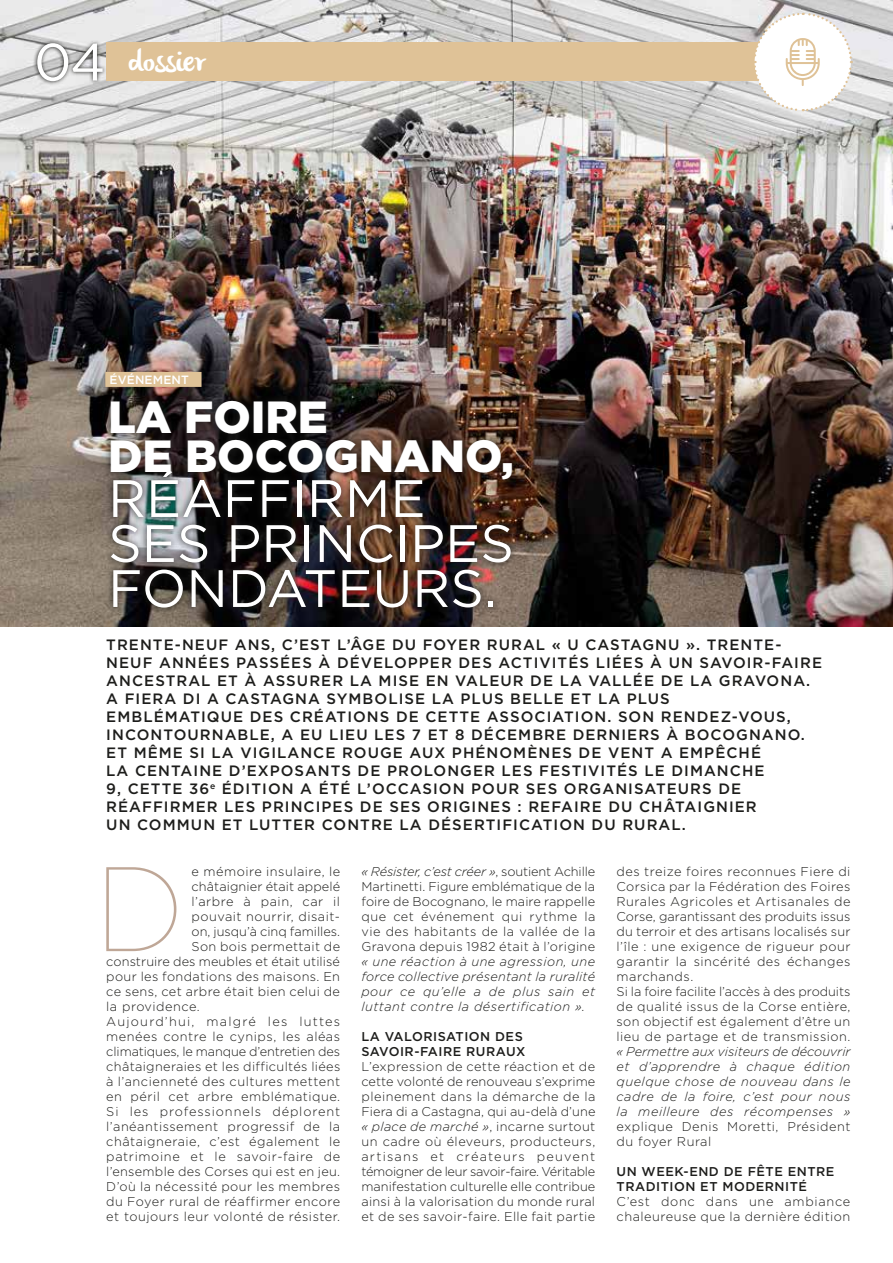
<style>
.page{position:relative;width:893px;height:1263px;background:#fff}
.page>*{position:absolute;margin:0;border:0;box-sizing:border-box;transform-origin:0 0}
.t1{font:100 119.85px "Gotham";color:#bfa797}
.t2{font:52.5px/45px "Gotham";color:#fff}
.t3{font:900 45px/39px "Gotham";color:#fff}
.t4{font:30px "olivier";color:#fff}
.t5{font:500 15px/18px "Gotham";letter-spacing:.07em;color:#1d1d1b}
.t6{font:300 12.75px/15px "Gotham";letter-spacing:.04em;color:#1d1d1b}
.t7{font:italic 300 12.75px/15px "Gotham";letter-spacing:.04em;color:#1d1d1b;text-align:justify}
.t8{font:500 12.75px/15px "Gotham";letter-spacing:.04em;color:#1d1d1b}
.t9{font:300 12.75px "Gotham";letter-spacing:.01em;color:#1d1d1b}
.t10{font:300 12.75px "Gotham";letter-spacing:-.005em;color:#1d1d1b}
.t11{font:300 12.75px "Gotham";letter-spacing:.02em;color:#1d1d1b}
.t12{font:300 12.75px "Gotham";letter-spacing:.07em;color:#1d1d1b}
.t13{font:300 12.75px "Gotham";letter-spacing:.095em;color:#1d1d1b}
.t14{font:300 12.75px "Gotham";color:#1d1d1b}
.t15{font:500 12px "Gotham";letter-spacing:.01em;color:#fff}
.s1{font-family:"Gotham";font-size:52.5px}
.s2{font-style:italic}
</style>
<div class="page">
<img style="left:0;top:0;width:893px;height:626px">
<div style="left:103px;top:393px;width:416px;height:222px;background:#1d1d1b;opacity:.75"></div>
<div style="left:105px;top:372px;width:97px;height:15px;background:#dfc297"></div>
<div style="left:106px;top:43px;width:655px;height:38px;background:#dfc297"></div>
<svg style="left:33px;top:39px;width:74px;height:46px"></svg>
<svg style="left:752px;top:12px;width:101px;height:100px"></svg>
<h3 class="t4" style="left:34px;top:44px;width:173px"><span class="s1">04</span> dossier</h3>
<p class="t15" style="left:110px;top:372px;width:81px">ÉVÉNEMENT</p>
<h3 class="t3" style="left:108px;top:397px;width:407px">LA FOIRE<br>DE BOCOGNANO,</h3>
<h2 class="t2" style="left:108px;top:475px;width:407px">RÉAFFIRME<br>SES PRINCIPES<br>FONDATEURS.</h2>
<p class="t5" style="left:106px;top:636px;width:717px">TRENTE-NEUF ANS, C’EST L’ÂGE DU FOYER RURAL « U CASTAGNU ». TRENTE-NEUF ANNÉES PASSÉES À DÉVELOPPER DES ACTIVITÉS LIÉES À UN SAVOIR-FAIRE ANCESTRAL ET À ASSURER LA MISE EN VALEUR DE LA VALLÉE DE LA GRAVONA.<br>A FIERA DI A CASTAGNA SYMBOLISE LA PLUS BELLE ET LA PLUS<br>EMBLÉMATIQUE DES CRÉATIONS DE CETTE ASSOCIATION. SON RENDEZ-VOUS, INCONTOURNABLE, A EU LIEU LES 7 ET 8 DÉCEMBRE DERNIERS À BOCOGNANO.<br>ET MÊME SI LA VIGILANCE ROUGE AUX PHÉNOMÈNES DE VENT A EMPÊCHÉ<br>LA CENTAINE D’EXPOSANTS DE PROLONGER LES FESTIVITÉS LE DIMANCHE<br>9, CETTE 36<sup>e</sup> ÉDITION A ÉTÉ L’OCCASION POUR SES ORGANISATEURS DE RÉAFFIRMER LES PRINCIPES DE SES ORIGINES : REFAIRE DU CHÂTAIGNIER<br>UN COMMUN ET LUTTER CONTRE LA DÉSERTIFICATION DU RURAL.</p>
<h1 class="t1" style="left:94px;top:835px;width:92px">D</h1>
<p class="t6" style="left:192px;top:864px;width:150px">e mémoire insulaire, le</p>
<p class="t9" style="left:192px;top:878px;width:150px">châtaignier était appelé</p>
<p class="t6" style="left:192px;top:894px;width:150px">l’arbre à pain, car il</p>
<p class="t6" style="left:192px;top:909px;width:150px">pouvait nourrir, disait-</p>
<p class="t14" style="left:192px;top:923px;width:150px">on, jusqu’à cinq familles.</p>
<p class="t6" style="left:192px;top:939px;width:150px">Son bois permettait de</p>
<p class="t9" style="left:106px;top:953px;width:235px">construire des meubles et était utilisé</p>
<p class="t6" style="left:106px;top:969px;width:235px">pour les fondations des maisons. En</p>
<p class="t6" style="left:106px;top:984px;width:235px">ce sens, cet arbre était bien celui de</p>
<p class="t6" style="left:106px;top:999px;width:95px">la providence.</p>
<p class="t13" style="left:106px;top:1013px;width:235px">Aujourd’hui, malgré les luttes</p>
<p class="t6" style="left:106px;top:1029px;width:235px">menées contre le cynips, les aléas</p>
<p class="t10" style="left:106px;top:1043px;width:235px">climatiques, le manque d’entretien des</p>
<p class="t6" style="left:106px;top:1059px;width:236px">châtaigneraies et les difficultés liées</p>
<p class="t6" style="left:106px;top:1074px;width:235px">à l’ancienneté des cultures mettent</p>
<p class="t6" style="left:106px;top:1089px;width:235px">en péril cet arbre emblématique.</p>
<p class="t12" style="left:106px;top:1103px;width:235px">Si les professionnels déplorent</p>
<p class="t6" style="left:106px;top:1119px;width:235px">l’anéantissement progressif de la</p>
<p class="t6" style="left:106px;top:1134px;width:235px">châtaigneraie, c’est également le</p>
<p class="t6" style="left:106px;top:1149px;width:235px">patrimoine et le savoir-faire de</p>
<p class="t11" style="left:106px;top:1163px;width:235px">l’ensemble des Corses qui est en jeu.</p>
<p class="t6" style="left:106px;top:1179px;width:235px">D’où la nécessité pour les membres</p>
<p class="t6" style="left:106px;top:1194px;width:235px">du Foyer rural de réaffirmer encore</p>
<p class="t6" style="left:106px;top:1209px;width:235px">et toujours leur volonté de résister.</p>
<p class="t6" style="left:361px;top:864px;width:235px;text-align:justify"><span class="s2">« Résister, c’est créer »</span>, soutient Achille Martinetti. Figure emblématique de la foire de Bocognano, le maire rappelle que cet événement qui rythme la vie des habitants de la vallée de la Gravona depuis 1982 était à l’origine</p>
<p class="t7" style="left:361px;top:953px;width:235px">« une réaction à une agression, une force collective présentant la ruralité pour ce qu’elle a de plus sain et luttant contre la désertification ».</p>
<p class="t8" style="left:361px;top:1029px;width:165px">LA VALORISATION DES<br>SAVOIR-FAIRE RURAUX</p>
<p class="t6" style="left:361px;top:1058px;width:236px;text-align:justify">L’expression de cette réaction et de cette volonté de renouveau s’exprime pleinement dans la démarche de la Fiera di a Castagna, qui au-delà d’une <span class="s2">« place de marché »</span>, incarne surtout un cadre où éleveurs, producteurs, artisans et créateurs peuvent témoigner de leur savoir-faire. Véritable manifestation culturelle elle contribue ainsi à la valorisation du monde rural et de ses savoir-faire. Elle fait partie</p>
<p class="t6" style="left:617px;top:863px;width:235px">des treize foires reconnues Fiere di Corsica par la Fédération des Foires Rurales Agricoles et Artisanales de Corse, garantissant des produits issus du terroir et des artisans localisés sur l’île : une exigence de rigueur pour garantir la sincérité des échanges marchands.<br>Si la foire facilite l’accès à des produits de qualité issus de la Corse entière, son objectif est également d’être un lieu de partage et de transmission.</p>
<p class="t7" style="left:617px;top:1043px;width:235px">« Permettre aux visiteurs de découvrir et d’apprendre à chaque édition quelque chose de nouveau dans le cadre de la foire, c’est pour nous la meilleure des récompenses »</p>
<p class="t6" style="left:617px;top:1118px;width:235px">explique Denis Moretti, Président du foyer Rural</p>
<p class="t8" style="left:617px;top:1163px;width:219px">UN WEEK-END DE FÊTE ENTRE<br>TRADITION ET MODERNITÉ</p>
<p class="t6" style="left:617px;top:1193px;width:235px">C’est donc dans une ambiance chaleureuse que la dernière édition</p>
</div>
